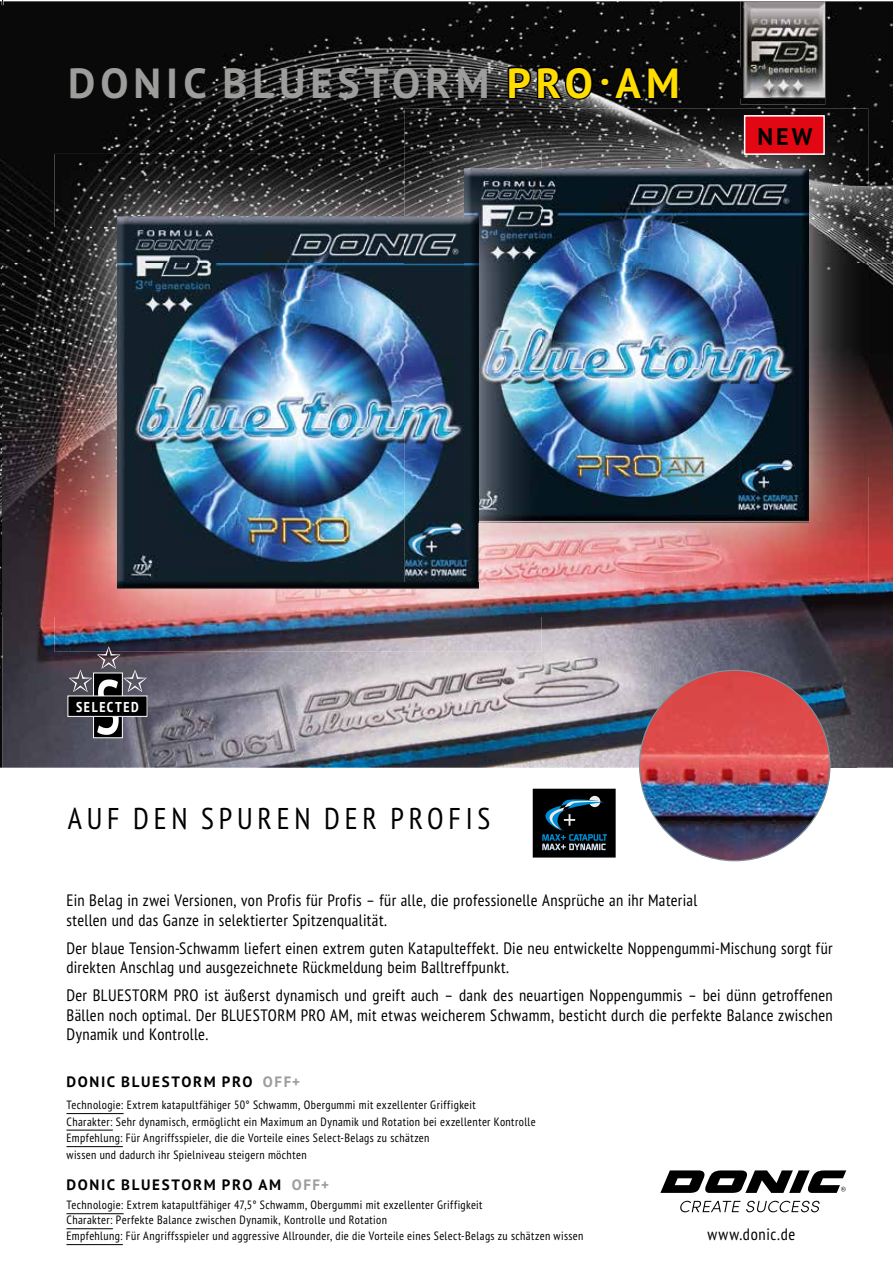
<style>
.page{position:relative;width:893px;height:1263px;background:#fff}
.page>*{position:absolute;margin:0;border:0;box-sizing:border-box;transform-origin:0 0}
.t1{font:700 42px "PT Sans Pro";letter-spacing:.12em;color:#9d9d9c}
.t2{font:condensed 30px "PT Sans Pro";letter-spacing:.16em;color:#000}
.t3{font:700 24px "PT Sans Pro";color:#000}
.t4{font:condensed 16.5px/19.5px "PT Sans Pro";letter-spacing:.02em;color:#000}
.t5{font:condensed 16.5px "PT Sans Pro";letter-spacing:.04em;color:#000}
.t6{font:700 15px "PT Sans Pro";letter-spacing:.11em;color:#000}
.t7{font:700 condensed 14.25px "PT Sans Pro";letter-spacing:.11em;color:#fff}
.t8{font:condensed 12px/16.5px "PT Sans Pro";letter-spacing:.03em;color:#000}
.s1{color:#fd0}
.s2{color:#9d9d9c}
</style>
<div class="page">
<img style="left:0;top:1px;width:893px;height:767px">
<img style="left:3px;top:617px;width:639px;height:151px">
<img style="left:642px;top:582px;width:214px;height:186px">
<img style="left:856px;top:264px;width:37px;height:504px">
<img style="left:3px;top:264px;width:51px;height:353px">
<img style="left:541px;top:582px;width:102px;height:35px">
<img style="left:404px;top:109px;width:464px;height:77px">
<img style="left:808px;top:186px;width:60px;height:289px">
<img style="left:541px;top:475px;width:327px;height:107px">
<img style="left:541px;top:264px;width:267px;height:258px">
<img style="left:478px;top:168px;width:330px;height:96px">
<img style="left:54px;top:154px;width:350px;height:73px">
<img style="left:54px;top:227px;width:63px;height:327px">
<img style="left:54px;top:554px;width:487px;height:98px">
<img style="left:404px;top:154px;width:137px;height:63px">
<img style="left:404px;top:264px;width:137px;height:318px">
<img style="left:117px;top:588px;width:361px;height:1px">
<img style="left:117px;top:217px;width:361px;height:47px">
<img style="left:117px;top:426px;width:310px;height:162px">
<img style="left:427px;top:582px;width:51px;height:6px">
<img style="left:117px;top:264px;width:287px;height:162px">
<svg style="left:464px;top:521px;width:14px;height:1px"></svg>
<img style="left:464px;top:264px;width:14px;height:257px">
<svg style="left:508px;top:66px;width:171px;height:34px;background:#1b1b1b"></svg>
<img style="left:640px;top:670px;width:190px;height:191px;border-radius:95px">
<div style="left:94px;top:673px;width:28px;height:65px;background:#000"></div>
<svg style="left:69px;top:646px;width:78px;height:89px"></svg>
<div style="left:533px;top:789px;width:82px;height:68px;background:#000"></div>
<div style="left:589px;top:796px;width:11px;height:11px;background:#ededed;border-radius:50%"></div>
<svg style="left:532px;top:798px;width:75px;height:52px"></svg>
<img style="left:741px;top:1px;width:84px;height:104px">
<img style="left:741px;top:68px;width:28px;height:30px">
<div style="left:745px;top:116px;width:79px;height:38px;background:#e30613"></div>
<div style="left:744px;top:115px;width:81px;height:40px;border:2px solid #fff"></div>
<hr style="left:66px;top:1113px;width:58px;height:1px;background:#000">
<hr style="left:66px;top:1130px;width:47px;height:1px;background:#000">
<hr style="left:66px;top:1146px;width:57px;height:1px;background:#000">
<hr style="left:66px;top:1213px;width:58px;height:1px;background:#000">
<hr style="left:66px;top:1228px;width:47px;height:1px;background:#000">
<hr style="left:66px;top:1244px;width:57px;height:1px;background:#000">
<svg style="left:680px;top:1201px;width:140px;height:11px"></svg>
<svg style="left:660px;top:1170px;width:186px;height:23px"></svg>
<h1 class="t1" style="left:68px;top:55px;width:613px">DONIC BLUESTORM <span class="s1">PRO · AM</span></h1>
<h3 class="t3" style="left:758px;top:120px;width:56px">NEW</h3>
<p class="t7" style="left:76px;top:697px;width:64px">SELECTED</p>
<h2 class="t2" style="left:68px;top:799px;width:424px">AUF DEN SPUREN DER PROFIS</h2>
<h3 class="t4" style="left:66px;top:890px;width:632px">Ein Belag in zwei Versionen, von Profis für Profis – für alle, die professionelle Ansprüche an ihr Material stellen und das Ganze in selektierter Spitzenqualität.</h3>
<h3 class="t4" style="left:66px;top:937px;width:768px">Der blaue Tension-Schwamm liefert einen extrem guten Katapulteffekt. Die neu entwickelte Noppengummi-Mischung sorgt für direkten Anschlag und ausgezeichnete Rückmeldung beim Balltreffpunkt.</h3>
<p class="t4" style="left:66px;top:985px;width:768px;text-align:justify">Der BLUESTORM PRO ist äußerst dynamisch und greift auch – dank des neuartigen Noppengummis – bei dünn getroffenen Bällen noch optimal. Der BLUESTORM PRO AM, mit etwas weicherem Schwamm, besticht durch die perfekte Balance zwischen Dynamik und Kontrolle.</p>
<p class="t6" style="left:66px;top:1072px;width:235px">DONIC BLUESTORM PRO <span class="s2">OFF+</span></p>
<p class="t8" style="left:66px;top:1096px;width:471px">Technologie: Extrem katapultfähiger 50° Schwamm, Obergummi mit exzellenter Griffigkeit<br>Charakter: Sehr dynamisch, ermöglicht ein Maximum an Dynamik und Rotation bei exzellenter Kontrolle Empfehlung: Für Angriffsspieler, die die Vorteile eines Select-Belags zu schätzen<br>wissen und dadurch ihr Spielniveau steigern möchten</p>
<p class="t6" style="left:66px;top:1175px;width:264px">DONIC BLUESTORM PRO AM <span class="s2">OFF+</span></p>
<p class="t8" style="left:66px;top:1197px;width:519px;line-height:15.5px">Technologie: Extrem katapultfähiger 47,5° Schwamm, Obergummi mit exzellenter Griffigkeit<br>Charakter: Perfekte Balance zwischen Dynamik, Kontrolle und Rotation<br>Empfehlung: Für Angriffsspieler und aggressive Allrounder, die die Vorteile eines Select-Belags zu schätzen wissen</p>
<h3 class="t5" style="left:707px;top:1223px;width:89px">www.donic.de</h3>
</div>
